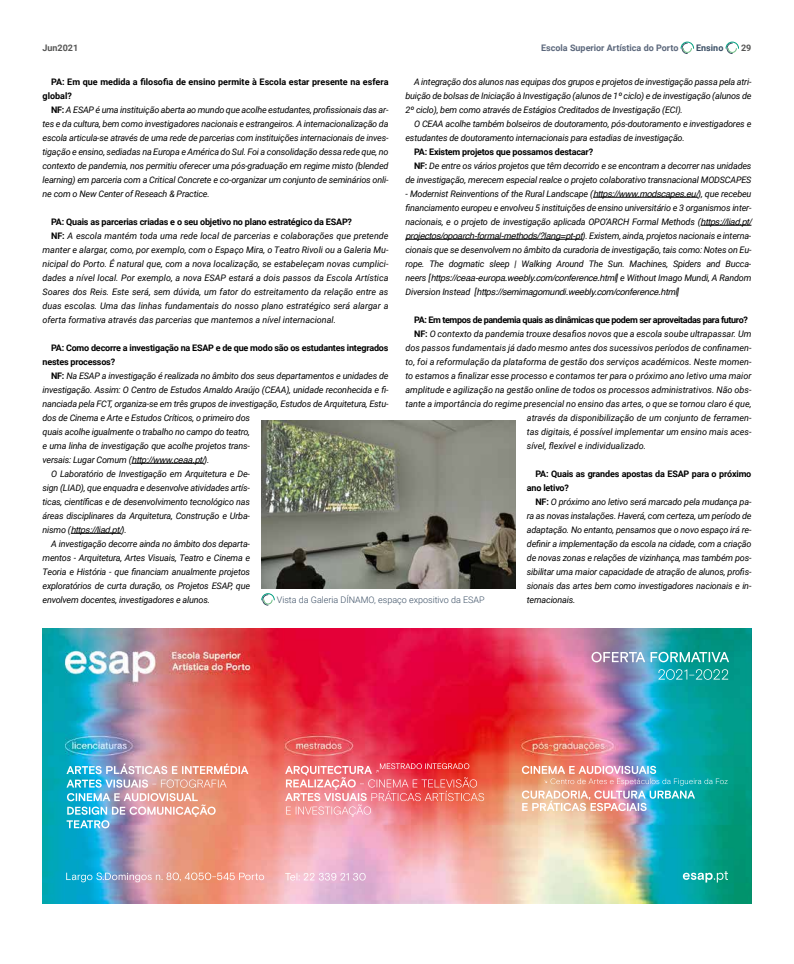
<style>
.page{position:relative;width:794px;height:964px;background:#fff}
.page>*{position:absolute;margin:0;border:0;box-sizing:border-box;transform-origin:0 0}
.t1{font:italic 9px/14px "Roboto";letter-spacing:-.02em;color:#000;text-align:justify}
.t2{font:italic 9px "Roboto";color:#000}
.t3{font:italic 9px/14px "Helvetica";letter-spacing:-.02em;color:#000}
.t4{font:700 9px/14px "Roboto";letter-spacing:-.02em;color:#000}
.t5{font:700 9px/14px "Roboto";color:#000}
.t6{font:700 9px "Roboto";letter-spacing:-.04em;color:#000}
.t7{font:300 9px "Roboto";color:#394d63}
.t8{font:700 9px "Roboto";color:#5c687c}
.t9{font:700 9px "Roboto";color:#565655}
.t10{font:700 9px "Roboto";color:#394d63}
.s1{font-weight:700;font-style:normal}
.s2{font-family:"Helvetica"}
.s3{font-family:"Roboto"}
</style>
<div class="page">
<svg style="left:680px;top:41px;width:14px;height:13px"></svg>
<svg style="left:725px;top:41px;width:14px;height:13px"></svg>
<hr style="left:131px;top:463px;width:73px;height:1px;background:#000">
<hr style="left:71px;top:533px;width:50px;height:1px;background:#000">
<hr style="left:593px;top:197px;width:105px;height:1px;background:#000">
<hr style="left:700px;top:225px;width:51px;height:1px;background:#000">
<hr style="left:405px;top:239px;width:177px;height:1px;background:#000">
<img style="left:43px;top:629px;width:708px;height:274px">
<img style="left:261px;top:421px;width:254px;height:168px">
<svg style="left:261px;top:593px;width:14px;height:13px"></svg>
<p class="t9" style="left:43px;top:42px;width:37px">Jun2021</p>
<p class="t8" style="left:541px;top:42px;width:139px">Escola Superior Artística do Porto</p>
<p class="t10" style="left:696px;top:42px;width:29px">Ensino</p>
<p class="t9" style="left:741px;top:42px;width:12px">29</p>
<p class="t5" style="left:43px;top:74px;width:347px;text-indent:9px">PA: Em que medida a filosofia de ensino permite à Escola estar presente na esfera global?</p>
<p class="t1" style="left:43px;top:102px;width:347px;text-indent:9px"><span class="s1">NF:</span> A ESAP é uma instituição aberta ao mundo que acolhe estudantes, profissionais das ar&shy;tes e da cultura, bem como investigadores nacionais e estrangeiros. A internacionalização da escola articula-se através de uma rede de parcerias com instituições internacionais de inves&shy;tigação e ensino, sediadas na Europa e América do Sul. Foi a consolidação dessa rede que, no contexto de pandemia, nos permitiu oferecer uma pós-graduação em regime misto (blended learning) em parceria com a Critical Concrete e co-organizar um conjunto de seminários onli&shy;ne com o New Center of Reseach &amp; Practice.</p>
<p class="t4" style="left:51px;top:214px;width:302px">PA: Quais as parcerias criadas e o seu objetivo no plano estratégico da ESAP?</p>
<p class="t2" style="left:51px;top:229px;width:339px"><span class="s1">NF:</span> A escola mantém toda uma rede local de parcerias e colaborações que pretende</p>
<p class="t2" style="left:43px;top:243px;width:347px">manter e alargar, como, por exemplo, com o Espaço Mira, o Teatro Rivoli ou a Galeria Mu-</p>
<p class="t2" style="left:43px;top:257px;width:347px">nicipal do Porto. É natural que, com a nova localização, se estabeleçam novas cumplici-</p>
<p class="t2" style="left:43px;top:271px;width:347px">dades a nível local. Por exemplo, a nova ESAP estará a dois passos da Escola Artística</p>
<p class="t2" style="left:43px;top:285px;width:347px">Soares dos Reis. Este será, sem dúvida, um fator do estreitamento da relação entre as</p>
<p class="t2" style="left:43px;top:299px;width:347px">duas escolas. Uma das linhas fundamentais do nosso plano estratégico será alargar a</p>
<p class="t2" style="left:43px;top:313px;width:295px">oferta formativa através das parcerias que mantemos a nível internacional.</p>
<p class="t4" style="left:43px;top:340px;width:347px;text-indent:9px">PA: Como decorre a investigação na ESAP e de que modo são os estudantes integrados nestes processos?</p>
<p class="t1" style="left:51px;top:368px;width:339px"><span class="s1">NF:</span> Na ESAP a investigação é realizada no âmbito dos seus departamentos e unidades de</p>
<p class="t1" style="left:43px;top:382px;width:347px">investigação. Assim: O Centro de Estudos Arnaldo Araújo (CEAA), unidade reconhecida e fi-</p>
<p class="t1" style="left:43px;top:396px;width:347px">nanciada pela FCT, organiza-se em três grupos de investigação, Estudos de Arquitetura, Estu-</p>
<p class="t1" style="left:43px;top:410px;width:209px">dos de Cinema e Arte e Estudos Críticos, o primeiro dos</p>
<p class="t1" style="left:43px;top:424px;width:209px">quais acolhe igualmente o trabalho no campo do teatro,</p>
<p class="t1" style="left:43px;top:438px;width:209px">e uma linha de investigação que acolhe projetos trans-</p>
<p class="t1" style="left:43px;top:452px;width:168px">versais: Lugar Comum (<span class="s2">http://www.ceaa.pt/</span>).</p>
<p class="t1" style="left:51px;top:466px;width:200px">O Laboratório de Investigação em Arquitetura e De-</p>
<p class="t1" style="left:43px;top:480px;width:209px">sign (LIAD), que enquadra e desenvolve atividades artís-</p>
<p class="t1" style="left:43px;top:494px;width:209px">ticas, científicas e de desenvolvimento tecnológico nas</p>
<p class="t1" style="left:43px;top:508px;width:209px">áreas disciplinares da Arquitetura, Construção e Urba-</p>
<p class="t3" style="left:43px;top:523px;width:86px"><span class="s3">nismo (</span>https://liad.pt/<span class="s3">).</span></p>
<p class="t1" style="left:43px;top:536px;width:209px;text-indent:9px">A investigação decorre ainda no âmbito dos departa&shy;mentos - Arquitetura, Artes Visuais, Teatro e Cinema e Teoria e História - que financiam anualmente projetos exploratórios de curta duração, os Projetos ESAP, que envolvem docentes, investigadores e alunos.</p>
<p class="t1" style="left:405px;top:74px;width:347px;text-indent:9px">A integração dos alunos nas equipas dos grupos e projetos de investigação passa pela atri&shy;buição de bolsas de Iniciação à Investigação (alunos de 1º ciclo) e de investigação (alunos de 2º ciclo), bem como através de Estágios Creditados de Investigação (ECI).</p>
<p class="t1" style="left:405px;top:116px;width:347px;text-indent:9px">O CEAA acolhe também bolseiros de doutoramento, pós-doutoramento e investigadores e estudantes de doutoramento internacionais para estadias de investigação.</p>
<p class="t4" style="left:414px;top:144px;width:181px">PA: Existem projetos que possamos destacar?</p>
<p class="t1" style="left:414px;top:158px;width:339px"><span class="s1">NF:</span> De entre os vários projetos que têm decorrido e se encontram a decorrer nas unidades</p>
<p class="t1" style="left:405px;top:172px;width:347px">de investigação, merecem especial realce o projeto colaborativo transnacional MODSCAPES</p>
<p class="t1" style="left:405px;top:186px;width:347px">- Modernist Reinventions of the Rural Landscape (<span class="s2">https://www.modscapes.eu/</span>), que recebeu financiamento europeu e envolveu 5 instituições de ensino universitário e 3 organismos inter&shy;nacionais, e o projeto de investigação aplicada OPO’ARCH Formal Methods (<span class="s2">https://liad.pt/</span></p>
<p class="t3" style="left:405px;top:229px;width:347px">projectos/opoarch-formal-methods/?lang=pt-pt<span class="s3">). Existem, ainda, projetos nacionais e interna-</span></p>
<p class="t1" style="left:405px;top:242px;width:347px">cionais que se desenvolvem no âmbito da curadoria de investigação, tais como: Notes on Eu&shy;rope. The dogmatic sleep | Walking Around The Sun. Machines, Spiders and Bucca-</p>
<p class="t3" style="left:405px;top:271px;width:347px"><span class="s3">neers [</span>https://ceaa-europa.weebly.com/conference.html<span class="s3">] e Without Imago Mundi, A Random<br>Diversion Instead [</span>https://semimagomundi.weebly.com/conference.html<span class="s3">]</span></p>
<p class="t6" style="left:414px;top:313px;width:335px">PA: Em tempos de pandemia quais as dinâmicas que podem ser aproveitadas para futuro?</p>
<p class="t2" style="left:414px;top:327px;width:339px"><span class="s1">NF:</span> O contexto da pandemia trouxe desafios novos que a escola soube ultrapassar. Um</p>
<p class="t2" style="left:405px;top:341px;width:347px">dos passos fundamentais já dado mesmo antes dos sucessivos períodos de confinamen-</p>
<p class="t2" style="left:405px;top:355px;width:347px">to, foi a reformulação da plataforma de gestão dos serviços académicos. Neste momen-</p>
<p class="t2" style="left:405px;top:369px;width:347px">to estamos a finalizar esse processo e contamos ter para o próximo ano letivo uma maior</p>
<p class="t2" style="left:405px;top:383px;width:347px">amplitude e agilização na gestão online de todos os processos administrativos. Não obs-</p>
<p class="t2" style="left:405px;top:397px;width:347px">tante a importância do regime presencial no ensino das artes, o que se tornou claro é que,</p>
<p class="t2" style="left:527px;top:411px;width:226px">através da disponibilização de um conjunto de ferramen-</p>
<p class="t2" style="left:527px;top:425px;width:226px">tas digitais, é possível implementar um ensino mais aces-</p>
<p class="t2" style="left:527px;top:439px;width:121px">sível, flexível e individualizado.</p>
<p class="t4" style="left:527px;top:466px;width:226px;text-indent:9px">PA: Quais as grandes apostas da ESAP para o próximo ano letivo?</p>
<p class="t1" style="left:527px;top:494px;width:226px;text-indent:8px"><span class="s1">NF:</span> O próximo ano letivo será marcado pela mudança pa&shy;ra as novas instalações. Haverá, com certeza, um período de adaptação. No entanto, pensamos que o novo espaço irá re&shy;definir a implementação da escola na cidade, com a criação de novas zonas e relações de vizinhança, mas também pos&shy;sibilitar uma maior capacidade de atração de alunos, profis&shy;sionais das artes bem como investigadores nacionais e in&shy;ternacionais.</p>
<p class="t7" style="left:277px;top:593px;width:209px">Vista da Galeria DÍNAMO, espaço expositivo da ESAP</p>
</div>
